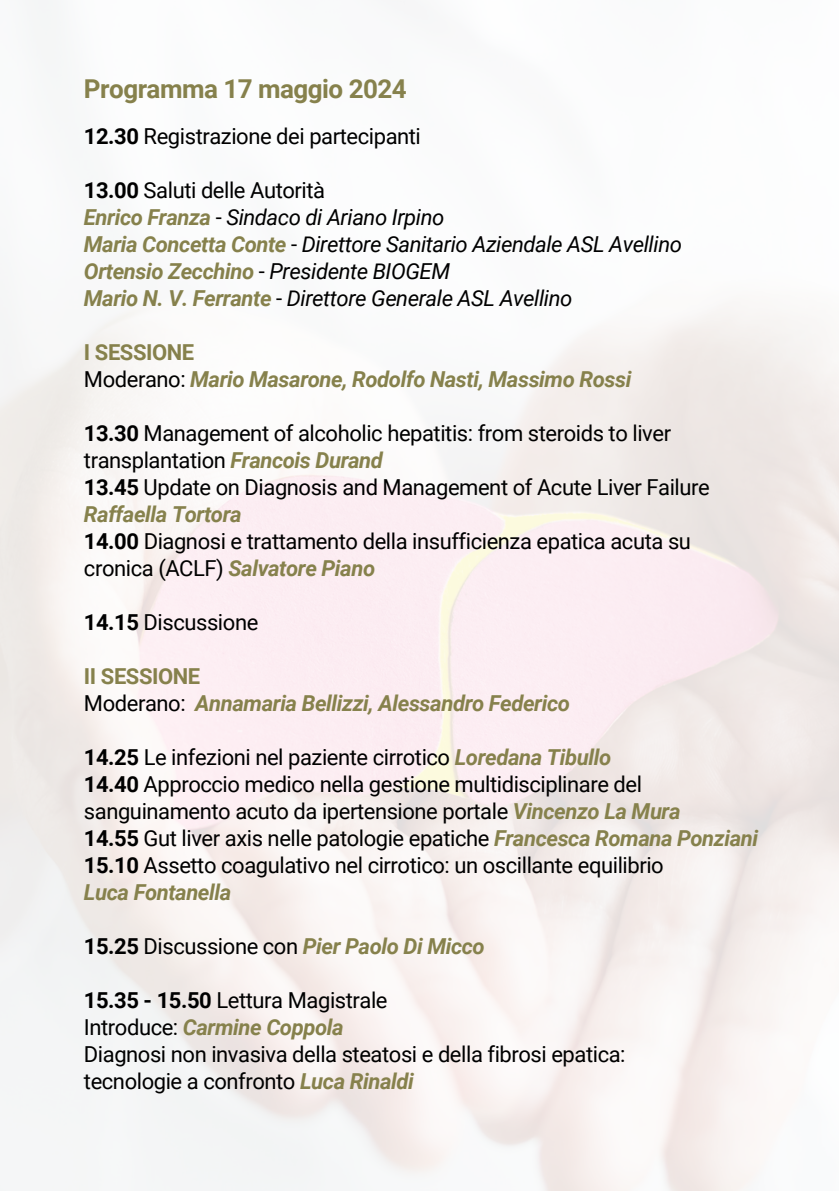
<style>
.page{position:relative;width:839px;height:1191px;background:#fff}
.page>*{position:absolute;margin:0;border:0;box-sizing:border-box;transform-origin:0 0}
.t1{font:700 26px "Roboto";letter-spacing:-.02em;color:#86814c}
.t2{font:22px/27px "Roboto";letter-spacing:-.02em;color:#000}
.t3{font:italic 700 22px "Roboto";letter-spacing:-.02em;color:#86814c}
.t4{font:italic 22px "Roboto";letter-spacing:-.02em;color:#000}
.t5{font:700 22px "Roboto";letter-spacing:-.02em;color:#86814c}
.s1{font-weight:700}
.s2{font-weight:700;color:#86814c}
.s3{font-style:normal}
.s4{font-weight:400;font-style:normal;color:#000}
.s5{font-weight:400;color:#000}
.s6{font-weight:700;font-style:italic;color:#86814c}
.s7{font-style:normal;color:#000}
</style>
<div class="page">
<p class="t1" style="left:84px;top:74px;width:324px">Programma 17 maggio 2024</p>
<p class="t2" style="left:84px;top:123px;width:338px"><span class="s1">12.30</span> Registrazione dei partecipanti</p>
<h1 class="t2" style="left:84px;top:177px;width:243px"><span class="s1">13.00</span> Saluti delle Autorità</h1>
<p class="t4" style="left:84px;top:204px;width:362px"><span class="s2">Enrico Franza</span> <span class="s3">-</span> Sindaco di Ariano Irpino</p>
<p class="t4" style="left:84px;top:231px;width:599px"><span class="s2">Maria Concetta Conte</span> <span class="s3">-</span> Direttore Sanitario Aziendale ASL Avellino</p>
<p class="t3" style="left:84px;top:258px;width:367px">Ortensio Zecchino <span class="s4">-</span> <span class="s5">Presidente BIOGEM</span></p>
<p class="t4" style="left:84px;top:285px;width:490px"><span class="s2">Mario N. V. Ferrante</span> <span class="s3">-</span> Direttore Generale ASL Avellino</p>
<p class="t5" style="left:84px;top:339px;width:112px">I SESSIONE</p>
<p class="t3" style="left:84px;top:366px;width:549px"><span class="s4">Moderano:</span> Mario Masarone, Rodolfo Nasti, Massimo Rossi</p>
<p class="t2" style="left:84px;top:420px;width:588px"><span class="s1">13.30</span> Management of alcoholic hepatitis: from steroids to liver transplantation <span class="s6">Francois Durand</span></p>
<p class="t2" style="left:84px;top:474px;width:627px"><span class="s1">13.45</span> Update on Diagnosis and Management of Acute Liver Failure<br><span class="s6">Raffaella Tortora</span></p>
<p class="t2" style="left:84px;top:528px;width:608px"><span class="s1">14.00</span> Diagnosi e trattamento della insufficienza epatica acuta su</p>
<p class="t3" style="left:84px;top:555px;width:293px"><span class="s4">cronica (ACLF)</span> Salvatore Piano</p>
<p class="t2" style="left:84px;top:609px;width:176px"><span class="s1">14.15</span> Discussione</p>
<p class="t5" style="left:84px;top:663px;width:118px">II SESSIONE</p>
<p class="t3" style="left:84px;top:690px;width:487px"><span class="s4">Moderano:</span> Annamaria Bellizzi, Alessandro Federico</p>
<p class="t2" style="left:84px;top:744px;width:528px"><span class="s1">14.25</span> Le infezioni nel paziente cirrotico <span class="s6">Loredana Tibullo</span></p>
<p class="t2" style="left:84px;top:771px;width:598px"><span class="s1">14.40</span> Approccio medico nella gestione multidisciplinare del sanguinamento acuto da ipertensione portale <span class="s6">Vincenzo La Mura</span></p>
<p class="t2" style="left:84px;top:825px;width:675px"><span class="s1">14.55</span> Gut liver axis nelle patologie epatiche <span class="s6">Francesca Romana Ponziani</span></p>
<p class="t2" style="left:84px;top:852px;width:581px"><span class="s1">15.10</span> Assetto coagulativo nel cirrotico: un oscillante equilibrio</p>
<p class="t3" style="left:84px;top:879px;width:149px">Luca Fontanella</p>
<p class="t3" style="left:84px;top:933px;width:402px"><span class="s7">15.25</span> <span class="s4">Discussione con</span> Pier Paolo Di Micco</p>
<p class="t2" style="left:84px;top:987px;width:305px"><span class="s1">15.35 - 15.50</span> Lettura Magistrale</p>
<p class="t3" style="left:84px;top:1014px;width:261px"><span class="s4">Introduce:</span> Carmine Coppola</p>
<p class="t2" style="left:84px;top:1041px;width:543px">Diagnosi non invasiva della steatosi e della fibrosi epatica:</p>
<p class="t2" style="left:84px;top:1068px;width:331px">tecnologie a confronto <span class="s6">Luca Rinaldi</span></p>
</div>
